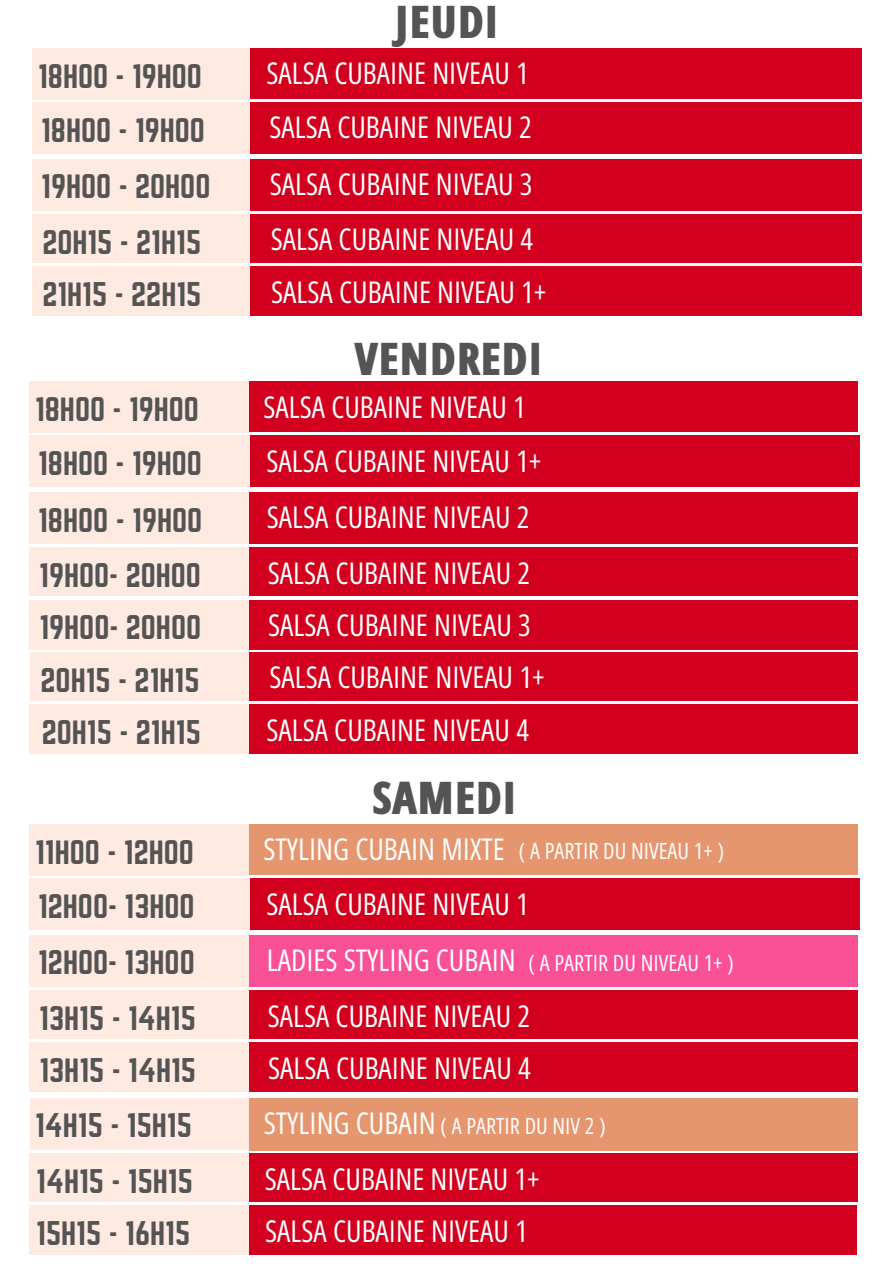
<style>
.page{position:relative;width:894px;height:1264px;background:#fff}
.page>*{position:absolute;margin:0;border:0;box-sizing:border-box;transform-origin:0 0}
.t1{font:800 45px "Open Sans Hebrew Condensed";color:#545454}
.t2{font:30px/52.3px "Open Sans Hebrew Condensed";color:#fff}
.t3{font:30px/52.3px "Norwester";color:#545454}
.t4{font:22.5px "Open Sans Hebrew Condensed";color:#fff}
</style>
<div class="page">
<div style="left:33px;top:102px;width:222px;height:52px;background:#ffeae2"></div>
<div style="left:250px;top:102px;width:611px;height:52px;background:#d2001e"></div>
<div style="left:33px;top:159px;width:222px;height:51px;background:#ffeae2"></div>
<div style="left:250px;top:159px;width:611px;height:51px;background:#d2001e"></div>
<div style="left:33px;top:48px;width:222px;height:52px;background:#ffeae2"></div>
<div style="left:250px;top:48px;width:611px;height:51px;background:#d2001e"></div>
<div style="left:33px;top:214px;width:222px;height:48px;background:#ffeae2"></div>
<div style="left:250px;top:214px;width:611px;height:48px;background:#d2001e"></div>
<div style="left:33px;top:266px;width:222px;height:50px;background:#ffeae2"></div>
<div style="left:250px;top:266px;width:611px;height:50px;background:#d2001e"></div>
<div style="left:30px;top:435px;width:222px;height:52px;background:#ffeae2"></div>
<div style="left:250px;top:435px;width:609px;height:52px;background:#d2001e"></div>
<div style="left:30px;top:492px;width:222px;height:52px;background:#ffeae2"></div>
<div style="left:250px;top:492px;width:608px;height:52px;background:#d2001e"></div>
<div style="left:30px;top:381px;width:222px;height:52px;background:#ffeae2"></div>
<div style="left:250px;top:381px;width:608px;height:51px;background:#d2001e"></div>
<div style="left:30px;top:547px;width:222px;height:49px;background:#ffeae2"></div>
<div style="left:250px;top:547px;width:608px;height:49px;background:#d2001e"></div>
<div style="left:30px;top:599px;width:222px;height:50px;background:#ffeae2"></div>
<div style="left:250px;top:599px;width:608px;height:50px;background:#d2001e"></div>
<div style="left:30px;top:652px;width:220px;height:48px;background:#ffeae2"></div>
<div style="left:250px;top:652px;width:608px;height:48px;background:#d2001e"></div>
<div style="left:30px;top:704px;width:222px;height:50px;background:#ffeae2"></div>
<div style="left:250px;top:704px;width:608px;height:50px;background:#d2001e"></div>
<div style="left:30px;top:878px;width:222px;height:52px;background:#ffeae2"></div>
<div style="left:250px;top:878px;width:609px;height:52px;background:#d2001e"></div>
<div style="left:30px;top:934px;width:222px;height:52px;background:#ffeae2"></div>
<div style="left:250px;top:934px;width:608px;height:52px;background:#fa5096"></div>
<div style="left:30px;top:824px;width:222px;height:52px;background:#ffeae2"></div>
<div style="left:250px;top:824px;width:608px;height:50px;background:#e6966e"></div>
<div style="left:30px;top:990px;width:222px;height:48px;background:#ffeae2"></div>
<div style="left:250px;top:990px;width:608px;height:48px;background:#d2001e"></div>
<div style="left:30px;top:1042px;width:222px;height:50px;background:#ffeae2"></div>
<div style="left:250px;top:1042px;width:608px;height:50px;background:#d2001e"></div>
<div style="left:30px;top:1097px;width:220px;height:52px;background:#ffeae2"></div>
<div style="left:250px;top:1097px;width:608px;height:53px;background:#e6966e"></div>
<div style="left:30px;top:1153px;width:219px;height:48px;background:#ffeae2"></div>
<div style="left:250px;top:1153px;width:608px;height:48px;background:#d2001e"></div>
<div style="left:30px;top:1205px;width:219px;height:49px;background:#ffeae2"></div>
<div style="left:250px;top:1205px;width:606px;height:49px;background:#d2001e"></div>
<h1 class="t1" style="left:396px;top:-10px;width:104px">JEUDI</h1>
<p class="t3" style="left:38px;top:51px;width:165px">18H00 - 19H00</p>
<p class="t2" style="left:266px;top:48px;width:264px">SALSA CUBAINE NIVEAU 1</p>
<p class="t3" style="left:41px;top:105px;width:165px">18H00 - 19H00</p>
<p class="t2" style="left:269px;top:102px;width:264px">SALSA CUBAINE NIVEAU 2</p>
<p class="t3" style="left:41px;top:161px;width:171px">19H00 - 20H00</p>
<p class="t2" style="left:270px;top:158px;width:264px">SALSA CUBAINE NIVEAU 3</p>
<p class="t3" style="left:42px;top:217px;width:160px">20H15 - 21H15<br>21H15 - 22H15</p>
<p class="t2" style="left:271px;top:214px;width:277px">SALSA CUBAINE NIVEAU 4<br>SALSA CUBAINE NIVEAU 1+</p>
<h1 class="t1" style="left:354px;top:327px;width:189px">VENDREDI</h1>
<p class="t3" style="left:35px;top:384px;width:165px">18H00 - 19H00</p>
<p class="t2" style="left:263px;top:381px;width:264px">SALSA CUBAINE NIVEAU 1</p>
<p class="t3" style="left:38px;top:438px;width:165px">18H00 - 19H00</p>
<p class="t2" style="left:266px;top:435px;width:276px">SALSA CUBAINE NIVEAU 1+</p>
<p class="t3" style="left:38px;top:495px;width:166px">18H00 - 19H00</p>
<p class="t2" style="left:267px;top:491px;width:264px">SALSA CUBAINE NIVEAU 2</p>
<p class="t3" style="left:39px;top:550px;width:163px;text-align:justify">19H00- 20H00<br>19H00- 20H00<br>20H15 - 21H15<br>20H15 - 21H15</p>
<p class="t2" style="left:266px;top:547px;width:280px">SALSA CUBAINE NIVEAU 2<br>SALSA CUBAINE NIVEAU 3<br>SALSA CUBAINE NIVEAU 1+<br>SALSA CUBAINE NIVEAU 4</p>
<h1 class="t1" style="left:371px;top:765px;width:146px">SAMEDI</h1>
<p class="t3" style="left:35px;top:827px;width:160px">11H00 - 12H00</p>
<p class="t2" style="left:263px;top:823px;width:243px">STYLING CUBAIN MIXTE</p>
<p class="t4" style="left:518px;top:837px;width:206px">( A PARTIR DU NIVEAU 1+ )</p>
<p class="t3" style="left:38px;top:881px;width:158px">12H00- 13H00</p>
<p class="t2" style="left:266px;top:877px;width:264px">SALSA CUBAINE NIVEAU 1</p>
<p class="t3" style="left:38px;top:937px;width:158px">12H00- 13H00</p>
<p class="t2" style="left:267px;top:934px;width:250px">LADIES STYLING CUBAIN</p>
<p class="t4" style="left:528px;top:949px;width:206px">( A PARTIR DU NIVEAU 1+ )</p>
<p class="t3" style="left:39px;top:992px;width:158px">13H15 - 14H15<br>13H15 - 14H15</p>
<p class="t2" style="left:268px;top:989px;width:264px">SALSA CUBAINE NIVEAU 2</p>
<p class="t2" style="left:268px;top:1042px;width:264px">SALSA CUBAINE NIVEAU 4</p>
<p class="t3" style="left:35px;top:1100px;width:158px">14H15 - 15H15</p>
<p class="t2" style="left:264px;top:1096px;width:277px;line-height:55.2px">STYLING CUBAIN<br>SALSA CUBAINE NIVEAU 1+</p>
<p class="t2" style="left:265px;top:1205px;width:264px">SALSA CUBAINE NIVEAU 1</p>
<p class="t4" style="left:440px;top:1112px;width:167px">( A PARTIR DU NIV 2 )</p>
<p class="t3" style="left:36px;top:1155px;width:158px">14H15 - 15H15<br>15H15 - 16H15</p>
</div>
